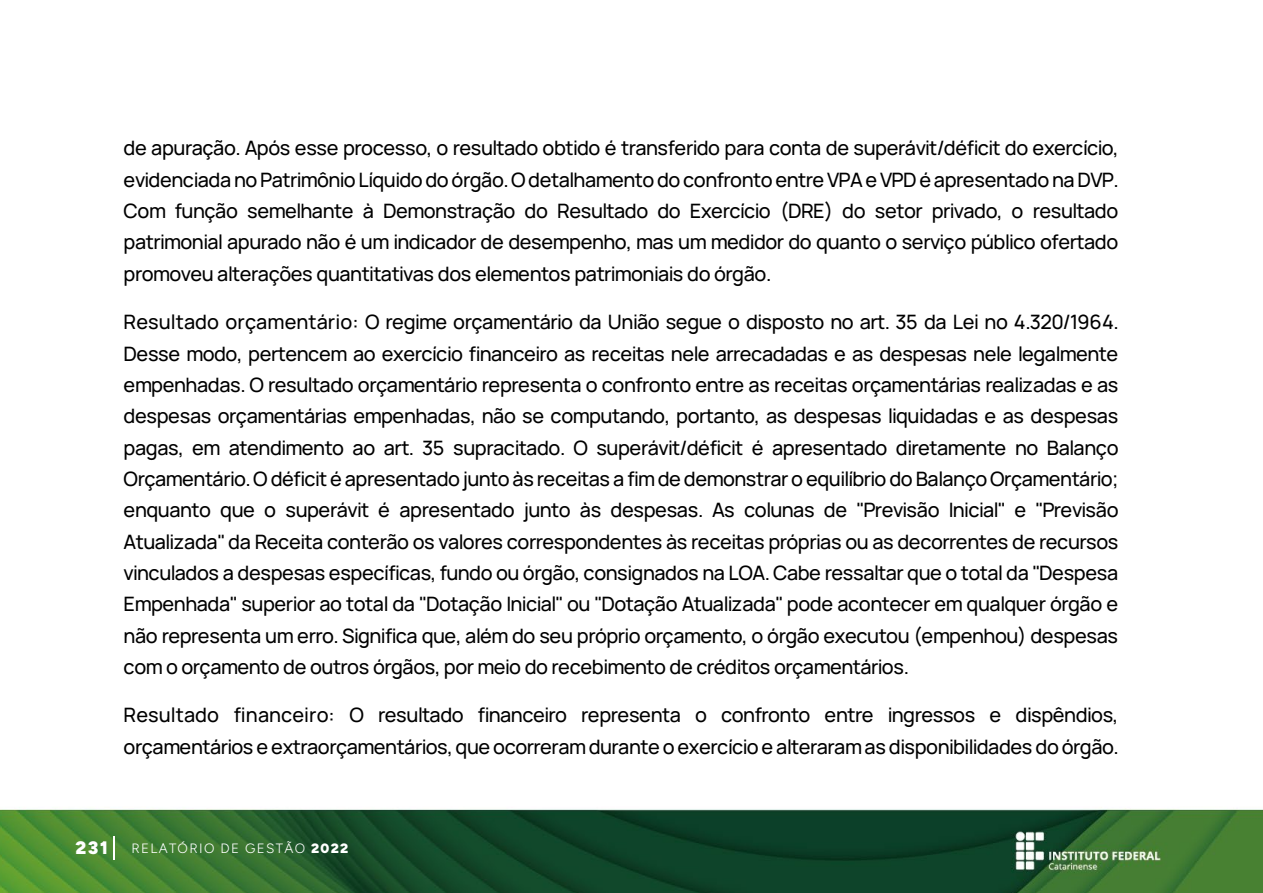
<style>
.page{position:relative;width:1263px;height:893px;background:#fff}
.page>*{position:absolute;margin:0;border:0;box-sizing:border-box;transform-origin:0 0}
.t1{font:200 19.8px/31.3px "Manrope";letter-spacing:-.025em;color:#000;text-align:justify}
.t2{font:300 18px "Figtree";color:#fff}
.t3{font:300 13.5px "Figtree";letter-spacing:.1em;color:#fff}
</style>
<div class="page">
<img style="left:0;top:809px;width:1263px;height:84px">
<svg style="left:113px;top:837px;width:1px;height:23px"></svg>
<p class="t1" style="left:124px;top:132px;width:997px">de apuração. Após esse processo, o resultado obtido é transferido para conta de superávit/déficit do exercício, evidenciada no Patrimônio Líquido do órgão. O detalhamento do confronto entre VPA e VPD é apresentado na DVP.<br>Com função semelhante à Demonstração do Resultado do Exercício (DRE) do setor privado, o resultado patrimonial apurado não é um indicador de desempenho, mas um medidor do quanto o serviço público ofertado promoveu alterações quantitativas dos elementos patrimoniais do órgão.</p>
<p class="t1" style="left:124px;top:305px;width:997px">Resultado orçamentário: O regime orçamentário da União segue o disposto no art. 35 da Lei nº 4.320/1964.<br>Desse modo, pertencem ao exercício financeiro as receitas nele arrecadadas e as despesas nele legalmente empenhadas. O resultado orçamentário representa o confronto entre as receitas orçamentárias realizadas e as despesas orçamentárias empenhadas, não se computando, portanto, as despesas liquidadas e as despesas pagas, em atendimento ao art. 35 supracitado. O superávit/déficit é apresentado diretamente no Balanço Orçamentário. O déficit é apresentado junto às receitas a fim de demonstrar o equilíbrio do Balanço Orçamentário; enquanto que o superávit é apresentado junto às despesas. As colunas de "Previsão Inicial" e "Previsão Atualizada" da Receita conterão os valores correspondentes às receitas próprias ou as decorrentes de recursos vinculados a despesas específicas, fundo ou órgão, consignados na LOA. Cabe ressaltar que o total da "Despesa Empenhada" superior ao total da "Dotação Inicial" ou "Dotação Atualizada" pode acontecer em qualquer órgão e não representa um erro. Significa que, além do seu próprio orçamento, o órgão executou (empenhou) despesas com o orçamento de outros órgãos, por meio do recebimento de créditos orçamentários.</p>
<p class="t1" style="left:124px;top:699px;width:997px">Resultado financeiro: O resultado financeiro representa o confronto entre ingressos e dispêndios, orçamentários e extraorçamentários, que ocorreram durante o exercício e alteraram as disponibilidades do órgão.</p>
<p class="t2" style="left:76px;top:838px;width:34px">231</p>
<p class="t3" style="left:131px;top:840px;width:218px">RELATÓRIO DE GESTÃO 2022</p>
</div>
